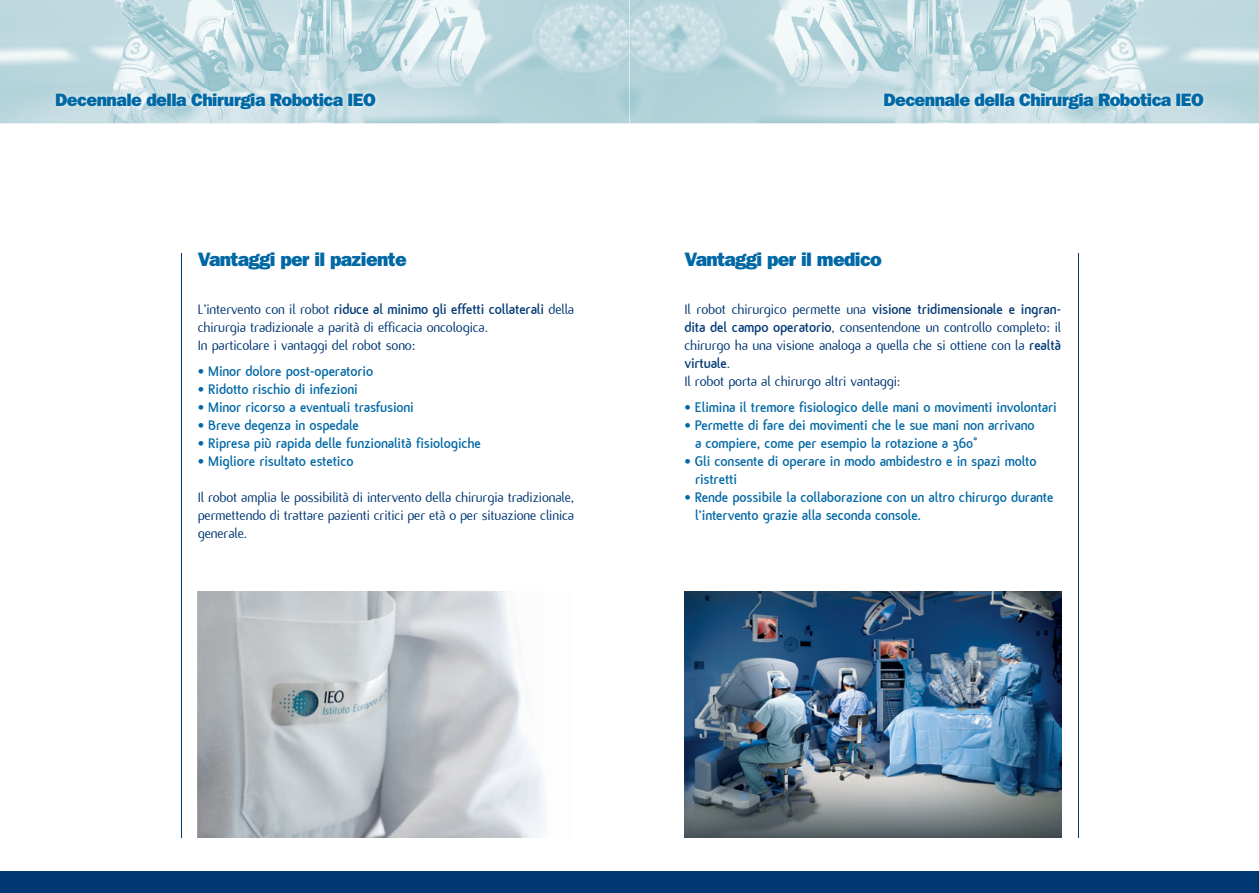
<style>
.page{position:relative;width:1259px;height:893px;background:#fff}
.page>*{position:absolute;margin:0;border:0;box-sizing:border-box;transform-origin:0 0}
.t1{font:19.5px "ITC Franklin Gothic Std Hvy";letter-spacing:-.03em;color:#0068a5}
.t2{font:18px "ITC Franklin Gothic Std Hvy";letter-spacing:-.03em;color:#0068a5}
.t3{font:15px/18px "Flux";letter-spacing:-.01em;color:#013874}
.t4{font:700 15px/18px "Flux";letter-spacing:-.01em;color:#0068a5}
.s1{font-weight:700}
</style>
<div class="page">
<img style="left:0;top:0;width:629px;height:123px">
<svg style="left:629px;top:0;width:630px;height:123px;background:#c2dbe0"></svg>
<div style="left:0;top:872px;width:1259px;height:21px;background:#013874"></div>
<img style="left:51px;top:89px;width:329px;height:24px">
<img style="left:879px;top:89px;width:328px;height:24px">
<hr style="left:1078px;top:253px;width:1px;height:585px;background:#013874">
<hr style="left:181px;top:253px;width:1px;height:585px;background:#013874">
<img style="left:685px;top:591px;width:376px;height:247px">
<img style="left:198px;top:591px;width:348px;height:247px">
<p class="t2" style="left:55px;top:89px;width:322px">Decennale della Chirurgia Robotica IEO</p>
<p class="t2" style="left:883px;top:89px;width:322px">Decennale della Chirurgia Robotica IEO</p>
<h1 class="t1" style="left:198px;top:248px;width:211px">Vantaggi per il paziente</h1>
<p class="t3" style="left:198px;top:300px;width:378px">L’intervento con il robot <span class="s1">riduce al minimo gli effetti collaterali</span> della chirurgia tradizionale a parità di efficacia oncologica.<br>In particolare i vantaggi del robot sono:</p>
<p class="t4" style="left:198px;top:362px;width:177px">• Minor dolore post-operatorio</p>
<p class="t4" style="left:198px;top:380px;width:162px">• Ridotto rischio di infezioni</p>
<p class="t4" style="left:198px;top:398px;width:218px">• Minor ricorso a eventuali trasfusioni</p>
<p class="t4" style="left:198px;top:416px;width:163px">• Breve degenza in ospedale</p>
<p class="t4" style="left:198px;top:434px;width:285px">• Ripresa più rapida delle funzionalità fisiologiche</p>
<p class="t4" style="left:198px;top:452px;width:157px">• Migliore risultato estetico</p>
<p class="t3" style="left:198px;top:488px;width:378px;text-align:justify">Il robot amplia le possibilità di intervento della chirurgia tradizionale, permettendo di trattare pazienti critici per età o per situazione clinica generale.</p>
<h1 class="t1" style="left:684px;top:248px;width:199px">Vantaggi per il medico</h1>
<p class="t3" style="left:684px;top:300px;width:378px">Il robot chirurgico permette una <span class="s1">visione tridimensionale e ingran&shy;dita del campo operatorio</span>, consentendone un controllo completo: il chirurgo ha una visione analoga a quella che si ottiene con la <span class="s1">realtà virtuale</span>.<br>Il robot porta al chirurgo altri vantaggi:</p>
<p class="t4" style="left:684px;top:398px;width:374px">• Elimina il tremore fisiologico delle mani o movimenti involontari</p>
<p class="t4" style="left:695px;top:416px;width:341px;text-indent:-11px">• Permette di fare dei movimenti che le sue mani non arrivano a compiere, come per esempio la rotazione a 360°</p>
<p class="t4" style="left:695px;top:452px;width:343px;text-indent:-11px">• Gli consente di operare in modo ambidestro e in spazi molto ristretti</p>
<p class="t4" style="left:695px;top:488px;width:360px;text-indent:-11px">• Rende possibile la collaborazione con un altro chirurgo durante l’intervento grazie alla seconda console.</p>
</div>
